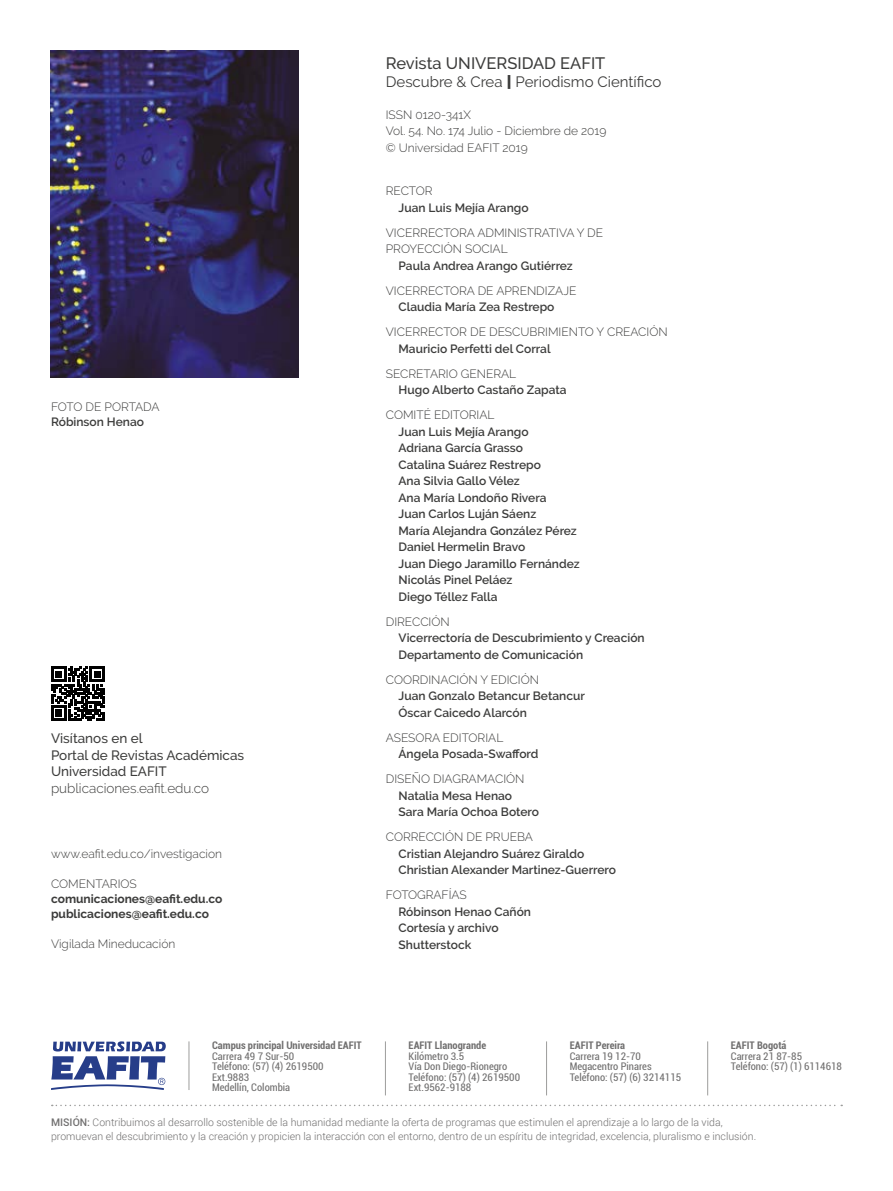
<style>
.page{position:relative;width:893px;height:1191px;background:#fff}
.page>*{position:absolute;margin:0;border:0;box-sizing:border-box;transform-origin:0 0}
.t1{font:500 16.5px "Raleway";color:#3c3c3b}
.t2{font:15px "Raleway";color:#3c3c3b}
.t3{font:500 13.5px/16.5px "Raleway";color:#3c3c3b}
.t4{font:300 13.5px "Raleway";color:#3c3c3b}
.t5{font:600 12px/16.5px "Raleway";color:#3c3c3b}
.t6{font:300 12px/16.5px "Raleway";color:#3c3c3b}
.t7{font:700 12px/15px "Raleway";color:#3c3c3b}
.t8{font:300 10.5px/13.5px "Roboto";color:#706f6f}
.t9{font:condensed 10.5px/10.5px "Roboto";color:#706f6f}
.t10{font:700 condensed 10.5px "Roboto";color:#706f6f}
.s1{font-family:"Gotham";font-weight:900}
.s2{font-weight:500}
</style>
<div class="page">
<svg style="left:52px;top:1104px;width:790px;height:2px"></svg>
<hr style="left:189px;top:1041px;width:1px;height:49px;background:#9d9d9c">
<hr style="left:385px;top:1041px;width:1px;height:54px;background:#9d9d9c">
<hr style="left:546px;top:1041px;width:1px;height:54px;background:#9d9d9c">
<hr style="left:707px;top:1041px;width:1px;height:54px;background:#9d9d9c">
<svg style="left:51px;top:1041px;width:115px;height:49px"></svg>
<img style="left:50px;top:51px;width:248px;height:326px">
<svg style="left:51px;top:666px;width:54px;height:54px"></svg>
<p class="t6" style="left:51px;top:398px;width:110px">FOTO DE PORTADA</p>
<p class="t5" style="left:51px;top:414px;width:95px">Róbinson Henao</p>
<p class="t3" style="left:51px;top:730px;width:195px">Visítanos en el<br>Portal de Revistas Académicas<br>Universidad EAFIT</p>
<p class="t4" style="left:51px;top:780px;width:160px">publicaciones.eafit.edu.co</p>
<p class="t6" style="left:51px;top:845px;width:173px">www.eafit.edu.co/investigacion</p>
<p class="t6" style="left:51px;top:875px;width:87px">COMENTARIOS</p>
<p class="t7" style="left:51px;top:891px;width:173px">comunicaciones@eafit.edu.co publicaciones@eafit.edu.co</p>
<p class="t6" style="left:51px;top:935px;width:126px">Vigilada Mineducación</p>
<h1 class="t1" style="left:386px;top:54px;width:221px">Revista UNIVERSIDAD EAFIT</h1>
<p class="t2" style="left:386px;top:73px;width:277px">Descubre &amp; Crea <span class="s1">|</span> Periodismo Científico</p>
<p class="t6" style="left:386px;top:106px;width:222px">ISSN 0120-341X<br>Vol. 54. No. 174 Julio - Diciembre de 2019 © Universidad EAFIT 2019</p>
<p class="t6" style="left:386px;top:182px;width:48px">RECTOR</p>
<p class="t5" style="left:399px;top:199px;width:132px">Juan Luis Mejía Arango</p>
<p class="t6" style="left:386px;top:224px;width:219px">VICERRECTORA ADMINISTRATIVA Y DE<br>PROYECCIÓN SOCIAL</p>
<p class="t5" style="left:399px;top:257px;width:176px">Paula Andrea Arango Gutiérrez</p>
<p class="t6" style="left:386px;top:282px;width:192px">VICERRECTORA DE APRENDIZAJE</p>
<p class="t5" style="left:399px;top:299px;width:157px">Claudia María Zea Restrepo</p>
<p class="t6" style="left:386px;top:324px;width:283px">VICERRECTOR DE DESCUBRIMIENTO Y CREACIÓN</p>
<p class="t5" style="left:399px;top:340px;width:154px">Mauricio Perfetti del Corral</p>
<p class="t6" style="left:386px;top:365px;width:132px">SECRETARIO GENERAL</p>
<p class="t5" style="left:399px;top:382px;width:170px">Hugo Alberto Castaño Zapata</p>
<p class="t6" style="left:386px;top:407px;width:110px">COMITÉ EDITORIAL</p>
<p class="t5" style="left:399px;top:423px;width:183px">Juan Luis Mejía Arango<br>Adriana García Grasso<br>Catalina Suárez Restrepo<br>Ana Silvia Gallo Vélez<br>Ana María Londoño Rivera<br>Juan Carlos Luján Sáenz<br>María Alejandra González Pérez<br>Daniel Hermelin Bravo<br>Juan Diego Jaramillo Fernández<br>Nicolás Pinel Peláez<br>Diego Téllez Falla</p>
<p class="t6" style="left:386px;top:613px;width:65px">DIRECCIÓN</p>
<p class="t5" style="left:399px;top:630px;width:248px">Vicerrectoría de Descubrimiento y Creación<br>Departamento de Comunicación</p>
<p class="t6" style="left:386px;top:671px;width:155px">COORDINACIÓN Y EDICIÓN</p>
<p class="t5" style="left:399px;top:688px;width:188px">Juan Gonzalo Betancur Betancur<br>Óscar Caicedo Alarcón</p>
<p class="t6" style="left:386px;top:729px;width:119px">ASESORA EDITORIAL</p>
<p class="t5" style="left:399px;top:746px;width:141px">Ángela Posada-Swafford</p>
<p class="t6" style="left:386px;top:771px;width:140px">DISEÑO DIAGRAMACIÓN</p>
<p class="t5" style="left:399px;top:787px;width:142px">Natalia Mesa Henao<br>Sara María Ochoa Botero</p>
<p class="t6" style="left:386px;top:829px;width:149px">CORRECCIÓN DE PRUEBA</p>
<p class="t5" style="left:399px;top:845px;width:219px">Cristian Alejandro Suárez Giraldo<br>Christian Alexander Martinez-Guerrero</p>
<p class="t6" style="left:386px;top:887px;width:83px">FOTOGRAFÍAS</p>
<p class="t5" style="left:399px;top:903px;width:134px">Róbinson Henao Cañón<br>Cortesía y archivo<br>Shutterstock</p>
<p class="t10" style="left:212px;top:1038px;width:151px">Campus principal Universidad EAFIT</p>
<p class="t9" style="left:212px;top:1050px;width:113px">Carrera 49 7 Sur-50<br>Teléfono: (57) (4) 2619500<br>Ext.9883<br>Medellín, Colombia</p>
<p class="t10" style="left:409px;top:1038px;width:79px">EAFIT Llanogrande</p>
<p class="t9" style="left:409px;top:1050px;width:113px">Kilómetro 3.5<br>Vía Don Diego-Rionegro<br>Teléfono: (57) (4) 2619500<br>Ext.9562-9188</p>
<p class="t10" style="left:570px;top:1038px;width:57px">EAFIT Pereira</p>
<p class="t9" style="left:570px;top:1050px;width:113px">Carrera 19 12-70<br>Megacentro Pinares<br>Teléfono: (57) (6) 3214115</p>
<p class="t10" style="left:731px;top:1038px;width:57px">EAFIT Bogotá</p>
<p class="t9" style="left:731px;top:1050px;width:113px">Carrera 21 87-85<br>Teléfono: (57) (1) 6114618</p>
<p class="t8" style="left:51px;top:1115px;width:707px"><span class="s2">MISIÓN:</span> Contribuimos al desarrollo sostenible de la humanidad mediante la oferta de programas que estimulen el aprendizaje a lo largo de la vida, promuevan el descubrimiento y la creación y propicien la interacción con el entorno, dentro de un espíritu de integridad, excelencia, pluralismo e inclusión.</p>
</div>
